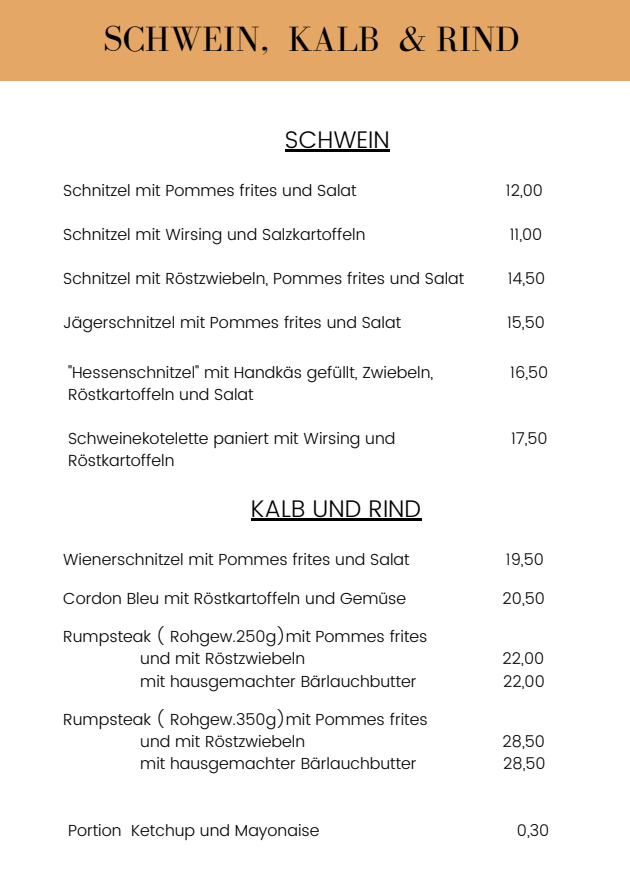
<style>
.page{position:relative;width:630px;height:891px;background:#fff}
.page>*{position:absolute;margin:0;border:0;box-sizing:border-box;transform-origin:0 0}
.t1{font:36px "Bodoni FLF";color:#000}
.t2{font:300 24px "Poppins";color:#000}
.t3{font:300 16px "Poppins";color:#000}
</style>
<div class="page">
<div style="left:0;top:0;width:630px;height:80px;background:#e4a765"></div>
<hr style="left:285px;top:150px;width:105px;height:2px;background:#000">
<hr style="left:251px;top:519px;width:170px;height:2px;background:#000">
<p class="t1" style="left:103px;top:19px;width:417px">SCHWEIN, KALB &amp; RIND</p>
<p class="t2" style="left:285px;top:126px;width:106px">SCHWEIN</p>
<p class="t3" style="left:63px;top:181px;width:295px">Schnitzel mit Pommes frites und Salat</p>
<p class="t3" style="left:506px;top:181px;width:39px">12,00</p>
<p class="t3" style="left:63px;top:225px;width:304px">Schnitzel mit Wirsing und Salzkartoffeln</p>
<p class="t3" style="left:510px;top:225px;width:34px">11,00</p>
<p class="t3" style="left:63px;top:269px;width:403px">Schnitzel mit Röstzwiebeln, Pommes frites und Salat</p>
<p class="t3" style="left:508px;top:269px;width:39px">14,50</p>
<p class="t3" style="left:63px;top:313px;width:339px">Jägerschnitzel mit Pommes frites und Salat</p>
<p class="t3" style="left:507px;top:313px;width:39px">15,50</p>
<p class="t3" style="left:68px;top:363px;width:367px">"Hessenschnitzel" mit Handkäs gefüllt, Zwiebeln,</p>
<p class="t3" style="left:510px;top:363px;width:40px">16,50</p>
<p class="t3" style="left:68px;top:385px;width:187px">Röstkartoffeln und Salat</p>
<p class="t3" style="left:68px;top:429px;width:329px">Schweinekotelette paniert mit Wirsing und</p>
<p class="t3" style="left:511px;top:429px;width:38px">17,50</p>
<p class="t3" style="left:68px;top:451px;width:108px">Röstkartoffeln</p>
<p class="t2" style="left:251px;top:495px;width:172px">KALB UND RIND</p>
<p class="t3" style="left:63px;top:550px;width:348px">Wienerschnitzel mit Pommes frites und Salat</p>
<p class="t3" style="left:506px;top:550px;width:39px">19,50</p>
<p class="t3" style="left:63px;top:589px;width:345px">Cordon Bleu mit Röstkartoffeln und Gemüse</p>
<p class="t3" style="left:503px;top:589px;width:44px">20,50</p>
<p class="t3" style="left:63px;top:628px;width:366px">Rumpsteak ( Rohgew.250g)mit Pommes frites</p>
<p class="t3" style="left:140px;top:650px;width:166px">und mit Röstzwiebeln</p>
<p class="t3" style="left:503px;top:650px;width:43px">22,00</p>
<p class="t3" style="left:140px;top:672px;width:278px">mit hausgemachter Bärlauchbutter</p>
<p class="t3" style="left:503px;top:672px;width:43px">22,00</p>
<p class="t3" style="left:63px;top:710px;width:366px">Rumpsteak ( Rohgew.350g)mit Pommes frites</p>
<p class="t3" style="left:140px;top:733px;width:166px">und mit Röstzwiebeln</p>
<p class="t3" style="left:503px;top:733px;width:44px">28,50</p>
<p class="t3" style="left:140px;top:755px;width:278px">mit hausgemachter Bärlauchbutter</p>
<p class="t3" style="left:503px;top:755px;width:44px">28,50</p>
<p class="t3" style="left:68px;top:821px;width:253px">Portion Ketchup und Mayonaise</p>
<p class="t3" style="left:517px;top:821px;width:34px">0,30</p>
</div>
